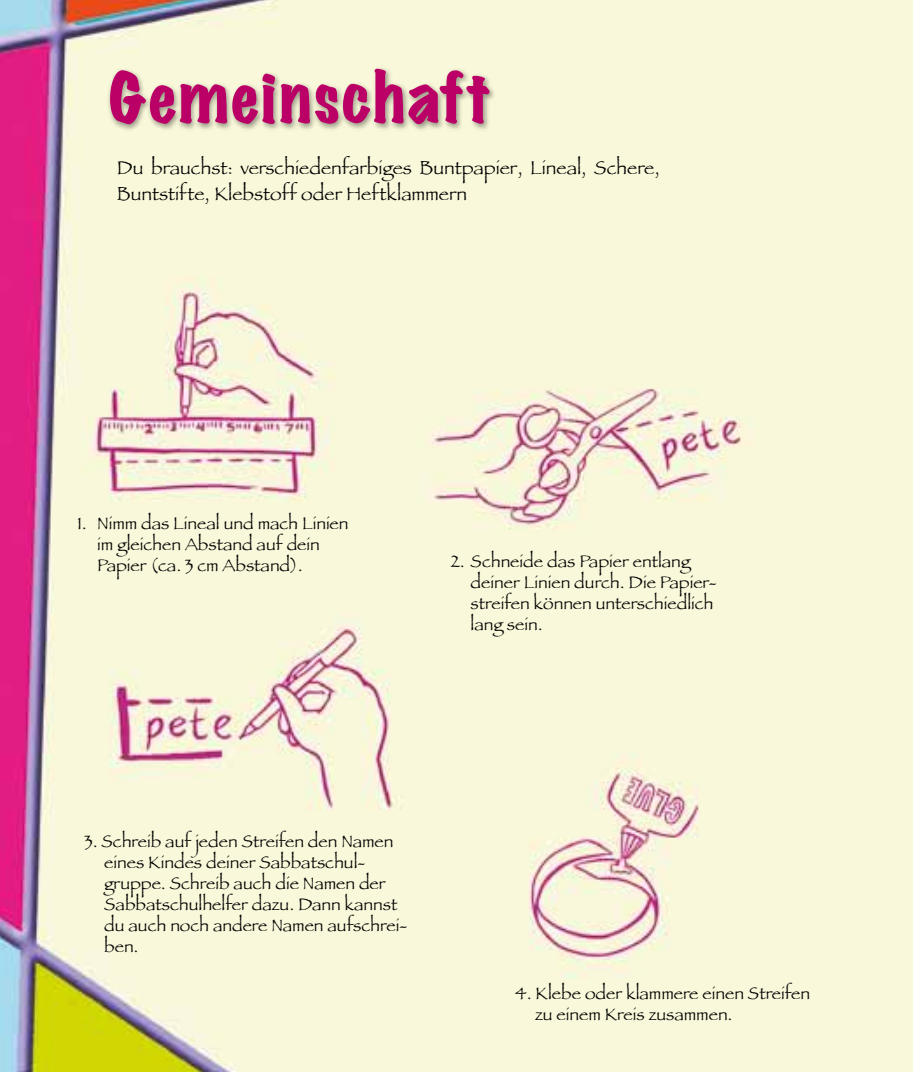
<style>
.page{position:relative;width:913px;height:1072px;background:#fff}
.page>*{position:absolute;margin:0;border:0;box-sizing:border-box;transform-origin:0 0}
.t1{font:expanded 63px "Marker Felt";letter-spacing:.04em;color:#ba0066}
.t2{font:19.25px/26.2px "Papyrus";color:#000}
.t3{font:17.5px/21px "Papyrus";color:#000}
</style>
<div class="page">
<img style="left:0;top:0;width:913px;height:1071px">
<div style="left:106px;top:65px;width:390px;height:66px;background:#000;opacity:.4"></div>
<h1 class="t1" style="left:109px;top:51px;width:383px">Gemeinschaft</h1>
<p class="t2" style="left:117px;top:154px;width:544px">Du brauchst: verschiedenfarbiges Buntpapier, Lineal, Schere,<br>Buntstifte, Klebstoff oder Heftklammern</p>
<p class="t3" style="left:97px;top:512px;width:253px;text-indent:-20px">1. Nimm das Lineal und mach Linien im gleichen Abstand auf dein<br>Papier (ca. 3 cm Abstand).</p>
<p class="t3" style="left:471px;top:550px;width:248px;text-indent:-20px">2. Schneide das Papier entlang deiner Linien durch. Die Papier&shy;streifen können unterschiedlich lang sein.</p>
<p class="t3" style="left:104px;top:830px;width:305px;text-indent:-20px">3. Schreib auf jeden Streifen den Namen eines Kindes deiner Sabbatschul&shy;gruppe. Schreib auch die Namen der<br>Sabbatschulhelfer dazu. Dann kannst du auch noch andere Namen aufschrei&shy;ben.</p>
<p class="t3" style="left:535px;top:982px;width:277px;text-indent:-20px">4. Klebe oder klammere einen Streifen zu einem Kreis zusammen.</p>
</div>
